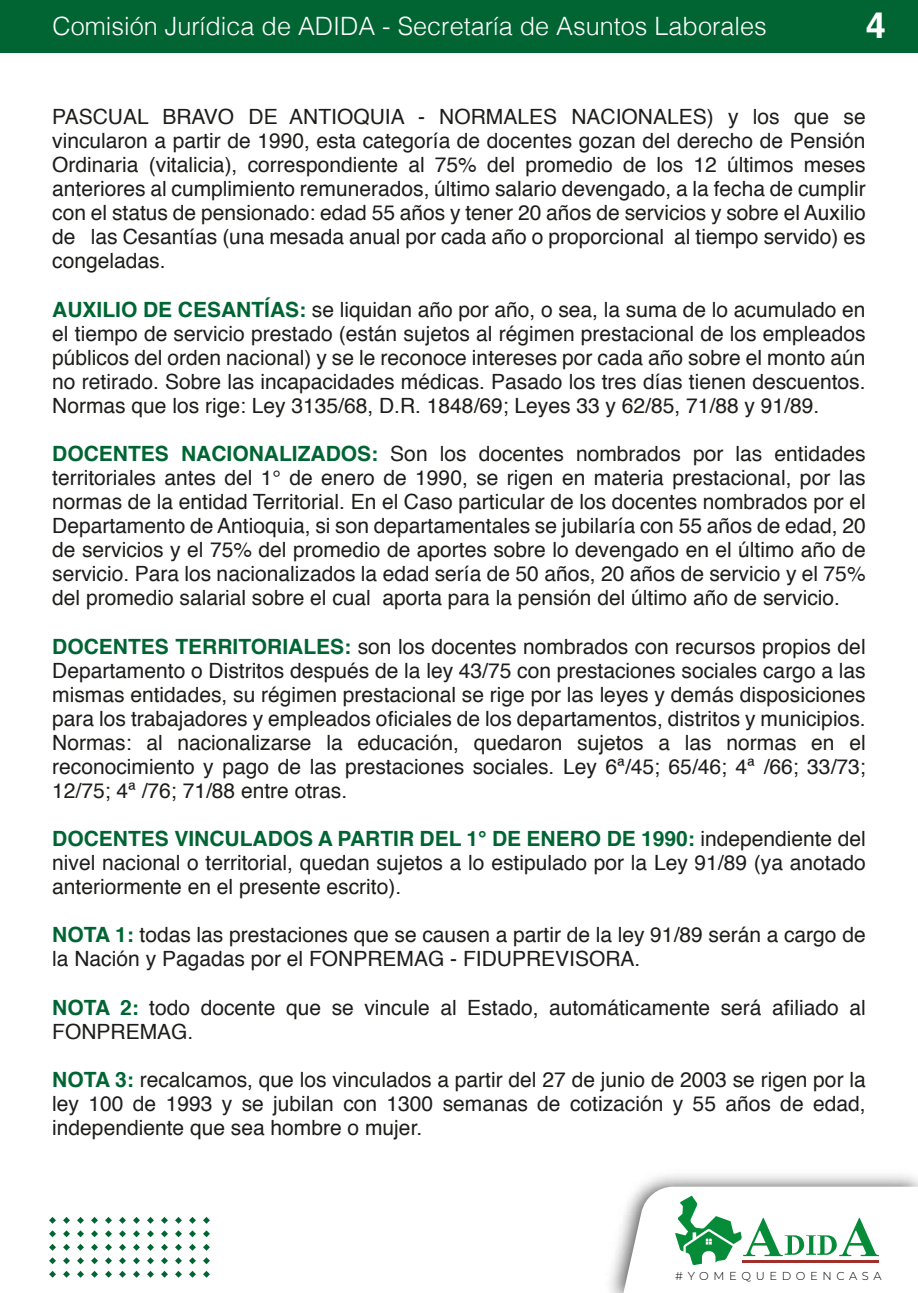
<style>
.page{position:relative;width:918px;height:1293px;background:#fff}
.page>*{position:absolute;margin:0;border:0;box-sizing:border-box;transform-origin:0 0}
.t1{font:700 36.15px "Helvetica";color:#fff}
.t2{font:300 25.2px "Helvetica";color:#fff}
.t3{font:21px/24px "Helvetica";color:#1d1d1b;text-align:justify}
.t4{font:300 11.55px "Montserrat";letter-spacing:.4em;color:#010101}
.s1{font-weight:700;color:#006533}
</style>
<div class="page">
<img style="left:610px;top:1174px;width:308px;height:119px">
<svg style="left:623px;top:1187px;width:295px;height:106px"></svg>
<svg style="left:147px;top:1257px;width:7px;height:7px"></svg>
<svg style="left:161px;top:1257px;width:7px;height:7px"></svg>
<svg style="left:133px;top:1257px;width:7px;height:7px"></svg>
<svg style="left:175px;top:1257px;width:7px;height:7px"></svg>
<svg style="left:105px;top:1257px;width:7px;height:7px"></svg>
<svg style="left:119px;top:1257px;width:7px;height:7px"></svg>
<svg style="left:189px;top:1257px;width:7px;height:7px"></svg>
<svg style="left:63px;top:1244px;width:7px;height:7px"></svg>
<svg style="left:91px;top:1244px;width:7px;height:7px"></svg>
<svg style="left:105px;top:1244px;width:7px;height:7px"></svg>
<svg style="left:77px;top:1244px;width:7px;height:7px"></svg>
<svg style="left:49px;top:1244px;width:7px;height:7px"></svg>
<svg style="left:91px;top:1257px;width:7px;height:7px"></svg>
<svg style="left:203px;top:1257px;width:7px;height:7px"></svg>
<svg style="left:161px;top:1271px;width:7px;height:7px"></svg>
<svg style="left:105px;top:1271px;width:7px;height:7px"></svg>
<svg style="left:119px;top:1271px;width:7px;height:7px"></svg>
<svg style="left:133px;top:1271px;width:7px;height:7px"></svg>
<svg style="left:147px;top:1271px;width:7px;height:7px"></svg>
<svg style="left:91px;top:1271px;width:7px;height:7px"></svg>
<svg style="left:49px;top:1271px;width:7px;height:7px"></svg>
<svg style="left:77px;top:1271px;width:7px;height:7px"></svg>
<svg style="left:175px;top:1271px;width:7px;height:7px"></svg>
<svg style="left:203px;top:1271px;width:7px;height:7px"></svg>
<svg style="left:49px;top:1257px;width:7px;height:7px"></svg>
<svg style="left:119px;top:1244px;width:7px;height:7px"></svg>
<svg style="left:63px;top:1257px;width:7px;height:7px"></svg>
<svg style="left:189px;top:1271px;width:7px;height:7px"></svg>
<svg style="left:77px;top:1257px;width:7px;height:7px"></svg>
<svg style="left:63px;top:1271px;width:7px;height:7px"></svg>
<svg style="left:77px;top:1217px;width:7px;height:7px"></svg>
<svg style="left:175px;top:1230px;width:7px;height:7px"></svg>
<svg style="left:63px;top:1217px;width:7px;height:7px"></svg>
<svg style="left:105px;top:1217px;width:7px;height:7px"></svg>
<svg style="left:49px;top:1217px;width:7px;height:7px"></svg>
<svg style="left:189px;top:1230px;width:7px;height:7px"></svg>
<svg style="left:203px;top:1230px;width:7px;height:7px"></svg>
<svg style="left:91px;top:1217px;width:7px;height:7px"></svg>
<svg style="left:175px;top:1217px;width:7px;height:7px"></svg>
<svg style="left:189px;top:1217px;width:7px;height:7px"></svg>
<svg style="left:203px;top:1217px;width:7px;height:7px"></svg>
<svg style="left:161px;top:1217px;width:7px;height:7px"></svg>
<svg style="left:133px;top:1217px;width:7px;height:7px"></svg>
<svg style="left:119px;top:1217px;width:7px;height:7px"></svg>
<svg style="left:147px;top:1217px;width:7px;height:7px"></svg>
<svg style="left:119px;top:1230px;width:7px;height:7px"></svg>
<svg style="left:203px;top:1244px;width:7px;height:7px"></svg>
<svg style="left:189px;top:1244px;width:7px;height:7px"></svg>
<svg style="left:49px;top:1230px;width:7px;height:7px"></svg>
<svg style="left:147px;top:1244px;width:7px;height:7px"></svg>
<svg style="left:63px;top:1230px;width:7px;height:7px"></svg>
<svg style="left:175px;top:1244px;width:7px;height:7px"></svg>
<svg style="left:161px;top:1244px;width:7px;height:7px"></svg>
<svg style="left:133px;top:1230px;width:7px;height:7px"></svg>
<svg style="left:77px;top:1230px;width:7px;height:7px"></svg>
<svg style="left:161px;top:1230px;width:7px;height:7px"></svg>
<svg style="left:147px;top:1230px;width:7px;height:7px"></svg>
<svg style="left:133px;top:1244px;width:7px;height:7px"></svg>
<svg style="left:91px;top:1230px;width:7px;height:7px"></svg>
<svg style="left:105px;top:1230px;width:7px;height:7px"></svg>
<div style="left:0;top:0;width:918px;height:52px;background:#006533"></div>
<p class="t2" style="left:53px;top:4px;width:716px">Comisión Jurídica de ADIDA - Secretaría de Asuntos Laborales</p>
<h1 class="t1" style="left:866px;top:-3px;width:22px">4</h1>
<p class="t3" style="left:52px;top:106px;width:815px">PASCUAL BRAVO DE ANTIOQUIA - NORMALES NACIONALES) y los que se vincularon a partir de 1990, esta categoría de docentes gozan del derecho de Pensión Ordinaria (vitalicia), correspondiente al 75% del promedio de los 12 últimos meses anteriores al cumplimiento remunerados, último salario devengado, a la fecha de cumplir con el status de pensionado: edad 55 años y tener 20 años de servicios y sobre el Auxilio de las Cesantías (una mesada anual por cada año o proporcional al tiempo servido) es congeladas.</p>
<p class="t3" style="left:52px;top:298px;width:815px"><span class="s1">AUXILIO DE CESANTÍAS:</span> se liquidan año por año, o sea, la suma de lo acumulado en el tiempo de servicio prestado (están sujetos al régimen prestacional de los empleados públicos del orden nacional) y se le reconoce intereses por cada año sobre el monto aún no retirado. Sobre las incapacidades médicas. Pasado los tres días tienen descuentos.<br>Normas que los rige: Ley 3135/68, D.R. 1848/69; Leyes 33 y 62/85, 71/88 y 91/89.</p>
<p class="t3" style="left:52px;top:442px;width:815px"><span class="s1">DOCENTES NACIONALIZADOS:</span> Son los docentes nombrados por las entidades territoriales antes del 1° de enero de 1990, se rigen en materia prestacional, por las normas de la entidad Territorial. En el Caso particular de los docentes nombrados por el Departamento de Antioquia, si son departamentales se jubilaría con 55 años de edad, 20 de servicios y el 75% del promedio de aportes sobre lo devengado en el último año de servicio. Para los nacionalizados la edad sería de 50 años, 20 años de servicio y el 75% del promedio salarial sobre el cual aporta para la pensión del último año de servicio.</p>
<p class="t3" style="left:52px;top:635px;width:815px"><span class="s1">DOCENTES TERRITORIALES:</span> son los docentes nombrados con recursos propios del Departamento o Distritos después de la ley 43/75 con prestaciones sociales cargo a las mismas entidades, su régimen prestacional se rige por las leyes y demás disposiciones para los trabajadores y empleados oficiales de los departamentos, distritos y municipios.<br>Normas: al nacionalizarse la educación, quedaron sujetos a las normas en el reconocimiento y pago de las prestaciones sociales. Ley 6ª/45; 65/46; 4ª /66; 33/73; 12/75; 4ª /76; 71/88 entre otras.</p>
<p class="t3" style="left:52px;top:827px;width:815px"><span class="s1">DOCENTES VINCULADOS A PARTIR DEL 1° DE ENERO DE 1990:</span> independiente del nivel nacional o territorial, quedan sujetos a lo estipulado por la Ley 91/89 (ya anotado anteriormente en el presente escrito).</p>
<p class="t3" style="left:52px;top:923px;width:815px"><span class="s1">NOTA 1:</span> todas las prestaciones que se causen a partir de la ley 91/89 serán a cargo de la Nación y Pagadas por el FONPREMAG - FIDUPREVISORA.</p>
<p class="t3" style="left:52px;top:996px;width:815px"><span class="s1">NOTA 2:</span> todo docente que se vincule al Estado, automáticamente será afiliado al<br>FONPREMAG.</p>
<p class="t3" style="left:52px;top:1068px;width:815px"><span class="s1">NOTA 3:</span> recalcamos, que los vinculados a partir del 27 de junio de 2003 se rigen por la ley 100 de 1993 y se jubilan con 1300 semanas de cotización y 55 años de edad, independiente que sea hombre o mujer.</p>
<p class="t4" style="left:675px;top:1268px;width:208px">#YOMEQUEDOENCASA</p>
</div>
